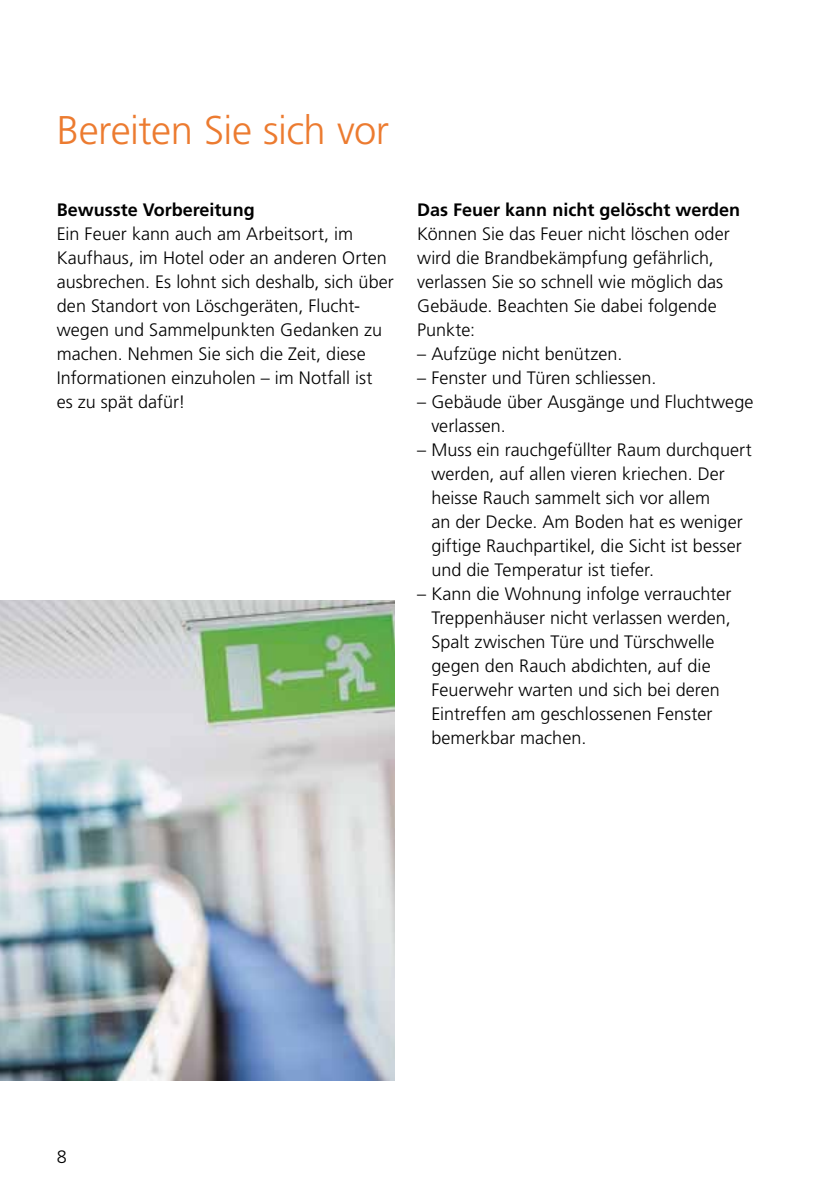
<style>
.page{position:relative;width:840px;height:1191px;background:#fff}
.page>*{position:absolute;margin:0;border:0;box-sizing:border-box;transform-origin:0 0}
.t1{font:300 40px "Frutiger LT";letter-spacing:-.015em;color:#ec7b30}
.t2{font:300 18px/24px "Frutiger LT";letter-spacing:.005em;color:#000}
.t3{font:700 18px "Frutiger LT";color:#000}
</style>
<div class="page">
<img style="left:0;top:600px;width:394px;height:480px">
<h1 class="t1" style="left:57px;top:108px;width:334px">Bereiten Sie sich vor</h1>
<p class="t3" style="left:57px;top:199px;width:199px">Bewusste Vorbereitung</p>
<p class="t2" style="left:57px;top:222px;width:338px">Ein Feuer kann auch am Arbeitsort, im Kaufhaus, im Hotel oder an anderen Orten ausbrechen. Es lohnt sich deshalb, sich über den Standort von Löschgeräten, Flucht&shy;wegen und Sammelpunkten Gedanken zu machen. Nehmen Sie sich die Zeit, diese Informationen einzuholen – im Notfall ist<br>es zu spät dafür!</p>
<p class="t3" style="left:417px;top:199px;width:324px">Das Feuer kann nicht gelöscht werden</p>
<p class="t2" style="left:417px;top:222px;width:314px">Können Sie das Feuer nicht löschen oder wird die Brandbekämpfung gefährlich, verlassen Sie so schnell wie möglich das<br>Gebäude. Beachten Sie dabei folgende<br>Punkte:</p>
<p class="t2" style="left:417px;top:342px;width:206px">– Aufzüge nicht benützen.</p>
<p class="t2" style="left:417px;top:366px;width:240px">– Fenster und Türen schliessen.</p>
<p class="t2" style="left:431px;top:390px;width:323px;text-indent:-14px">– Gebäude über Ausgänge und Fluchtwege verlassen.</p>
<p class="t2" style="left:431px;top:438px;width:322px;text-indent:-14px">– Muss ein rauchgefüllter Raum durchquert werden, auf allen vieren kriechen. Der heisse Rauch sammelt sich vor allem<br>an der Decke. Am Boden hat es weniger giftige Rauchpartikel, die Sicht ist besser und die Temperatur ist tiefer.</p>
<p class="t2" style="left:431px;top:582px;width:301px;text-indent:-14px">– Kann die Wohnung infolge verrauchter Treppenhäuser nicht verlassen werden, Spalt zwischen Türe und Türschwelle gegen den Rauch abdichten, auf die Feuerwehr warten und sich bei deren Eintreffen am geschlossenen Fenster bemerkbar machen.</p>
<p class="t2" style="left:57px;top:1144px;width:12px">8</p>
</div>
